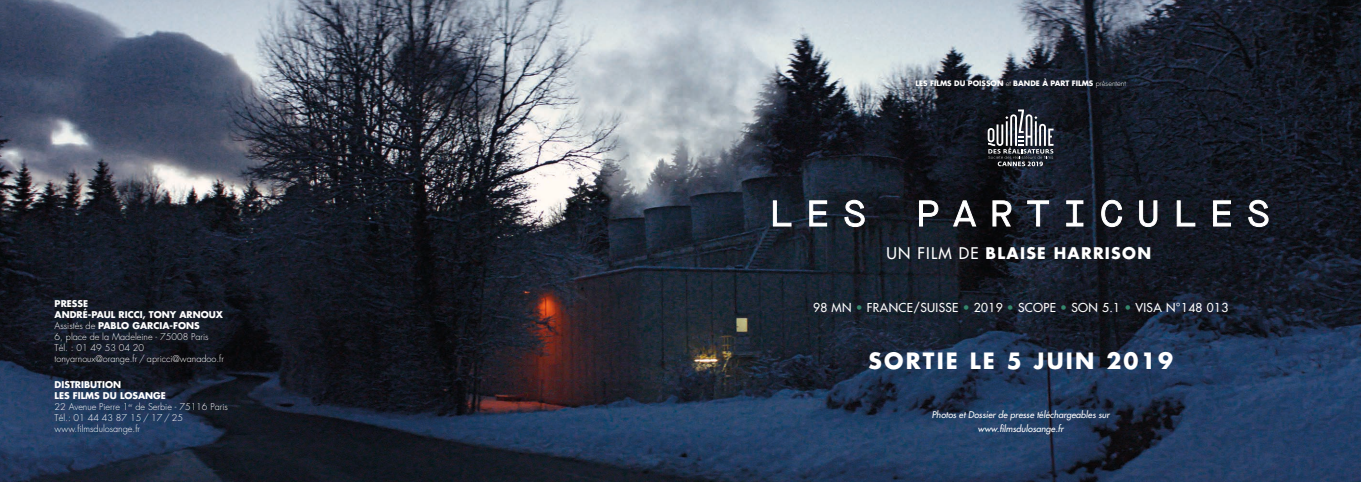
<style>
.page{position:relative;width:1361px;height:482px;background:#fff}
.page>*{position:absolute;margin:0;border:0;box-sizing:border-box;transform-origin:0 0}
.t1{font:700 21.9px "Futura";letter-spacing:.1em;color:#fff}
.t2{font:700 15.7px "Futura";letter-spacing:.08em;color:#fff}
.t3{font:12px "Futura";letter-spacing:.03em;color:#fff}
.t4{font:300 9.1px "Futura";color:#fff}
.t5{font:700 9.1px "Futura";color:#fff}
.t6{font:9px "Futura";color:#fff}
.t7{font:700 7.3px "Futura";color:#fff}
.s1{font-weight:300}
.s2{font-weight:400}
.s3{color:#36876d}
</style>
<div class="page">
<img style="left:0;top:0;width:1361px;height:482px">
<svg style="left:987px;top:109px;width:66px;height:57px;background:#50545a"></svg>
<svg style="left:773px;top:200px;width:495px;height:27px"></svg>
<p class="t5" style="left:55px;top:297px;width:35px">PRESSE</p>
<p class="t5" style="left:55px;top:308px;width:170px">ANDRÉ-PAUL RICCI, TONY ARNOUX</p>
<p class="t5" style="left:55px;top:319px;width:147px"><span class="s1">Assistés de</span> PABLO GARCIA-FONS</p>
<p class="t4" style="left:55px;top:331px;width:155px">6, place de la Madeleine - 75008 Paris</p>
<p class="t4" style="left:55px;top:342px;width:91px">Tél. : 01 49 53 04 20</p>
<p class="t4" style="left:55px;top:353px;width:171px">tonyarnoux@orange.fr / apricci@wanadoo.fr</p>
<p class="t5" style="left:55px;top:378px;width:68px">DISTRIBUTION</p>
<p class="t5" style="left:55px;top:389px;width:113px">LES FILMS DU LOSANGE</p>
<p class="t4" style="left:55px;top:401px;width:175px">22 Avenue Pierre 1<sup>er</sup> de Serbie - 75116 Paris</p>
<p class="t4" style="left:55px;top:412px;width:130px">Tél.: 01 44 43 87 15 / 17 / 25</p>
<p class="t4" style="left:55px;top:423px;width:87px">www.filmsdulosange.fr</p>
<p class="t7" style="left:915px;top:78px;width:212px">LES FILMS DU POISSON <span class="s1">et</span> BANDE À PART FILMS <span class="s1">présentent</span></p>
<p class="t2" style="left:886px;top:243px;width:266px"><span class="s2">UN FILM DE</span> BLAISE HARRISON</p>
<p class="t3" style="left:813px;top:299px;width:417px">98 MN <span class="s3">•</span> FRANCE/SUISSE <span class="s3">•</span> 2019 <span class="s3">•</span> SCOPE <span class="s3">•</span> SON 5.1 <span class="s3">•</span> VISA N°148 013</p>
<p class="t1" style="left:868px;top:345px;width:306px">SORTIE LE 5 JUIN 2019</p>
<p class="t6" style="left:932px;top:408px;width:181px">Photos et Dossier de presse téléchargeables sur</p>
<p class="t6" style="left:978px;top:422px;width:89px">www.filmsdulosange.fr</p>
</div>
